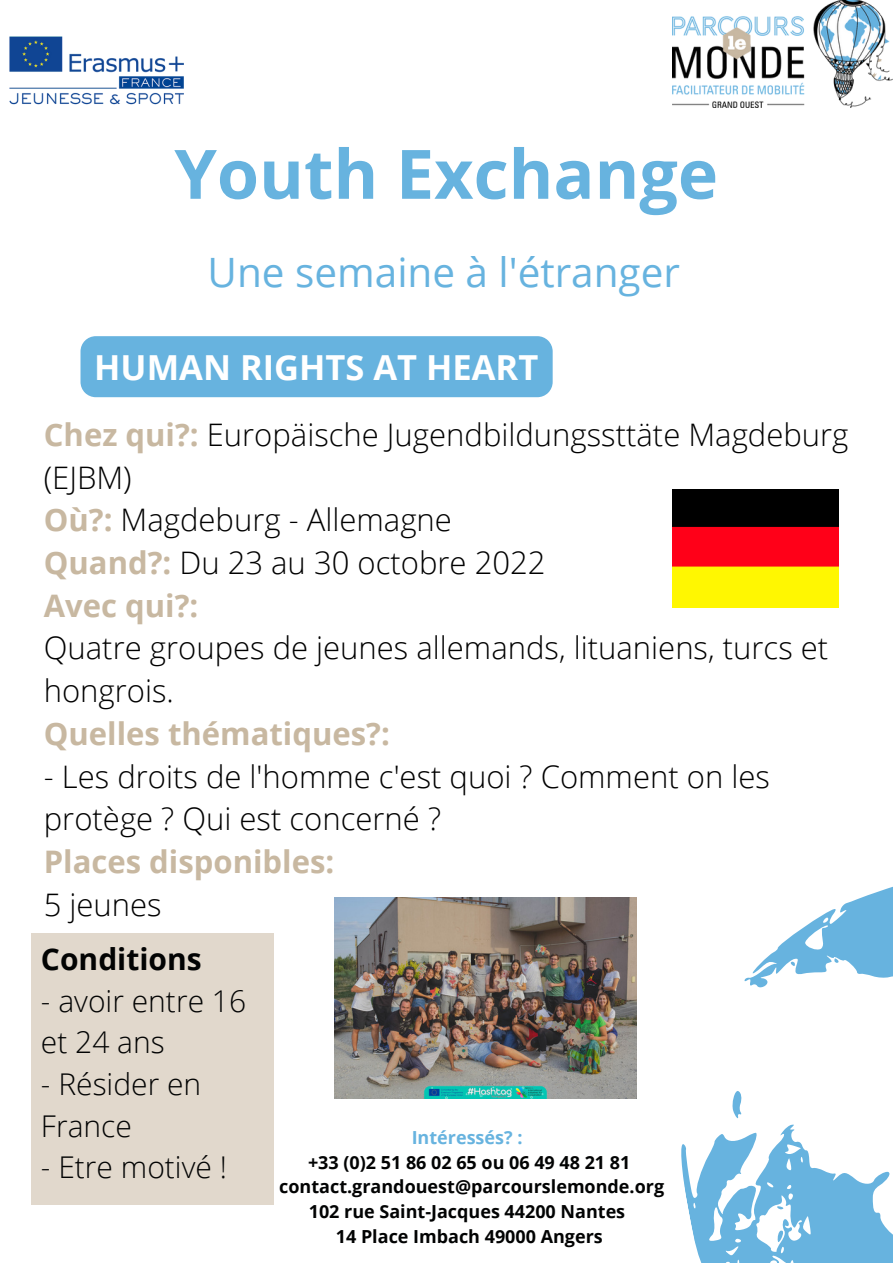
<style>
.page{position:relative;width:893px;height:1264px;background:#fff}
.page>*{position:absolute;margin:0;border:0;box-sizing:border-box;transform-origin:0 0}
.t1{font:700 68.1px "Open Sans";color:#67b3df}
.t2{font:40.5px "Open Sans";color:#67b3df}
.t3{font:700 34.5px "Open Sans";color:#fff}
.t4{font:300 31.05px/42.8px "Open Sans";color:#000}
.t5{font:700 31.05px "Open Sans";color:#c8b8a1}
.t6{font:300 30px/41.5px "Open Sans";color:#020303}
.t7{font:700 30px "Open Sans";color:#020303}
.t8{font:700 18px/24.8px "Open Sans";color:#020303;text-align:center}
.t9{font:700 18px "Open Sans";color:#67b3df}
.s1{font-weight:700;color:#c8b8a1}
</style>
<div class="page">
<img style="left:672px;top:0;width:220px;height:108px">
<div style="left:31px;top:933px;width:242px;height:271px;background:#e1d8cc"></div>
<svg style="left:636px;top:887px;width:256px;height:375px"></svg>
<img style="left:9px;top:36px;width:175px;height:69px">
<img style="left:335px;top:897px;width:301px;height:201px">
<img style="left:672px;top:489px;width:166px;height:118px">
<div style="left:80px;top:336px;width:472px;height:61px;background:#67b3df"></div>
<h1 class="t1" style="left:174px;top:126px;width:545px">Youth Exchange</h1>
<h2 class="t2" style="left:208px;top:244px;width:474px">Une semaine à l'étranger</h2>
<p class="t3" style="left:94px;top:343px;width:445px">HUMAN RIGHTS AT HEART</p>
<p class="t4" style="left:44px;top:412px;width:806px"><span class="s1">Chez qui?:</span> Europäische Jugendbildungssttäte Magdeburg (EJBM)<br><span class="s1">Où?:</span> Magdeburg - Allemagne<br><span class="s1">Quand?:</span> Du 23 au 30 octobre 2022<br><span class="s1">Avec qui?:</span></p>
<p class="t4" style="left:44px;top:626px;width:785px">Quatre groupes de jeunes allemands, lituaniens, turcs et hongrois.</p>
<p class="t5" style="left:44px;top:711px;width:347px">Quelles thématiques?:</p>
<p class="t4" style="left:44px;top:754px;width:727px">- Les droits de l'homme c'est quoi ? Comment on les protège ? Qui est concerné ?</p>
<p class="t5" style="left:44px;top:840px;width:292px">Places disponibles:</p>
<p class="t4" style="left:44px;top:882px;width:119px">5 jeunes</p>
<p class="t7" style="left:41px;top:938px;width:162px">Conditions</p>
<p class="t6" style="left:41px;top:979px;width:207px">- avoir entre 16 et 24 ans</p>
<p class="t6" style="left:41px;top:1062px;width:162px">- Résider en<br>France</p>
<p class="t6" style="left:41px;top:1145px;width:187px">- Etre motivé !</p>
<p class="t9" style="left:411px;top:1124px;width:112px">Intéressés? :</p>
<p class="t8" style="left:279px;top:1149px;width:386px">+33 (0)2 51 86 02 65 ou 06 49 48 21 81 contact.grandouest@parcourslemonde.org 102 rue Saint-Jacques 44200 Nantes<br>14 Place Imbach 49000 Angers</p>
</div>
